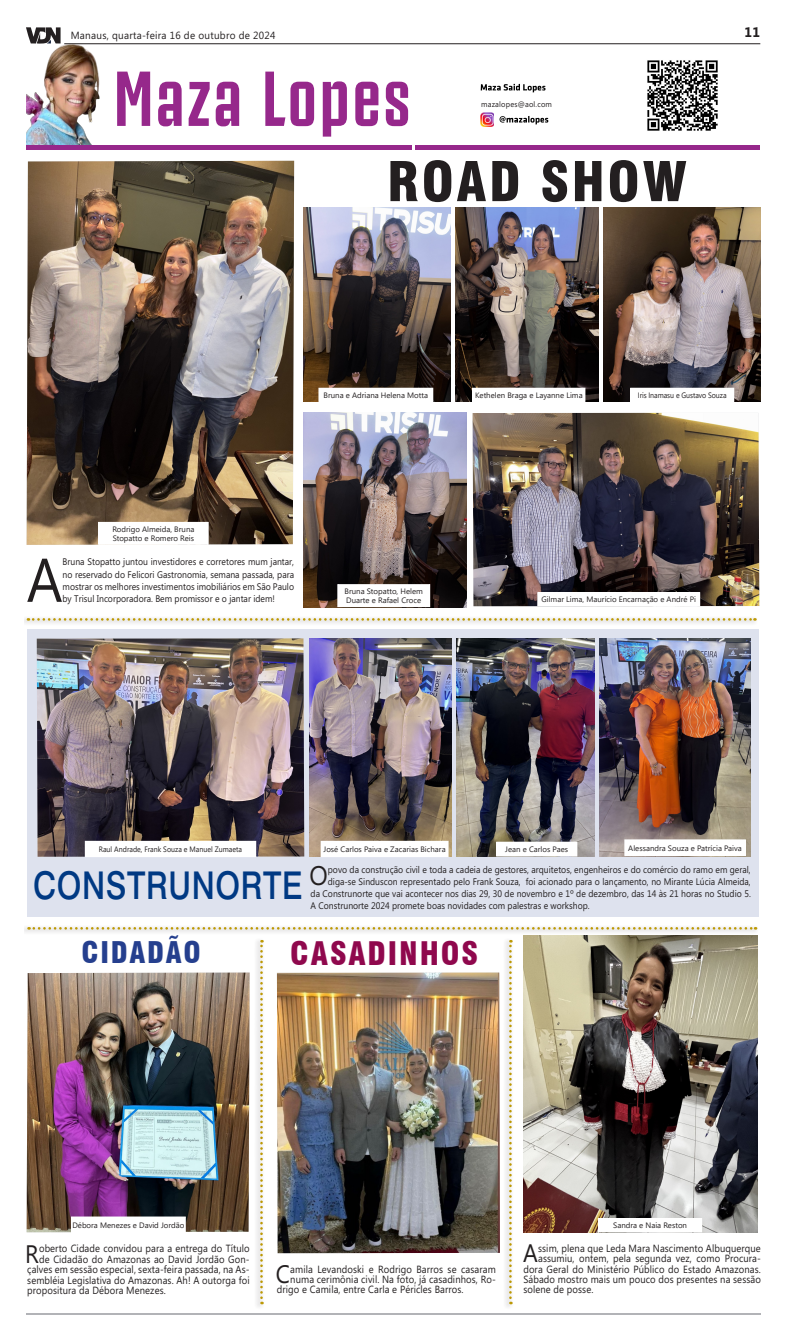
<style>
.page{position:relative;width:787px;height:1340px;background:#fff}
.page>*{position:absolute;margin:0;border:0;box-sizing:border-box;transform-origin:0 0}
.t1{font:700 78.14px "Juventus Fans";letter-spacing:.025em;color:#96288b;scale:.95 1}
.t2{font:61.6px "Microsoft Phags Pa";color:#231f20;scale:.9 1}
.t3{font:900 condensed 53.29px "Swiss 721 BT";letter-spacing:.05em;color:#231f20}
.t4{font:500 38.24px "Swiss 721 BT";letter-spacing:.02em;color:#003983;scale:.83 1}
.t5{font:900 condensed 31.68px "Swiss 721 BT";letter-spacing:.06em;color:#8f084d}
.t6{font:900 condensed 29.14px "Swiss 721 BT";letter-spacing:.06em;color:#253f8e}
.t7{font:25.29px "Microsoft Phags Pa";color:#231f20;scale:.9 1}
.t8{font:700 13.91px "Microsoft Phags Pa";color:#231f20;scale:.95 1}
.t9{font:10.41px "Microsoft Phags Pa";letter-spacing:.01em;color:#231f20;scale:.9 1}
.t10{font:10.41px "Microsoft Phags Pa";letter-spacing:.01em;color:#231f20;scale:.95 1}
.t11{font:9.54px/12.2px "Microsoft Phags Pa";color:#231f20;text-align:justify;scale:.9 1}
.t12{font:7.79px/9.4px "Segoe UI";color:#231f20}
.t13{font:7.79px "Segoe UI";color:#231f20;scale:.9 1}
.t14{font:7.79px "Microsoft Phags Pa";letter-spacing:.025em;color:#231f20;scale:.95 1}
</style>
<div class="page">
<div style="left:27px;top:629px;width:731px;height:287px;background:#dee2ee"></div>
<hr style="left:64px;top:43px;width:696px;height:1px;background:#231f20">
<svg style="left:26px;top:27px;width:35px;height:16px"></svg>
<hr style="left:26px;top:1313px;width:734px;height:2px;background:#b2b3b7">
<img style="left:27px;top:43px;width:73px;height:102px">
<svg style="left:499px;top:116px;width:49px;height:8px"></svg>
<svg style="left:480px;top:84px;width:65px;height:8px"></svg>
<img style="left:480px;top:113px;width:14px;height:13px">
<hr style="left:415px;top:145px;width:344px;height:4px;background:#96288b">
<hr style="left:26px;top:145px;width:385px;height:4px;background:#96288b">
<img style="left:647px;top:60px;width:71px;height:71px">
<img style="left:37px;top:638px;width:267px;height:218px">
<img style="left:599px;top:638px;width:151px;height:218px">
<img style="left:456px;top:638px;width:138px;height:218px">
<img style="left:309px;top:638px;width:142px;height:218px">
<img style="left:472px;top:413px;width:287px;height:193px">
<img style="left:27px;top:161px;width:267px;height:384px">
<div style="left:496px;top:842px;width:80px;height:14px;background:#fff"></div>
<div style="left:496px;top:841px;width:81px;height:15px;border:1px solid #fff"></div>
<div style="left:85px;top:841px;width:170px;height:15px;background:#fff"></div>
<div style="left:85px;top:841px;width:171px;height:16px;border:1px solid #fff"></div>
<div style="left:321px;top:841px;width:127px;height:15px;background:#fff"></div>
<div style="left:320px;top:841px;width:128px;height:16px;border:1px solid #fff"></div>
<div style="left:537px;top:592px;width:162px;height:14px;background:#fff"></div>
<div style="left:99px;top:522px;width:109px;height:22px;background:#fff"></div>
<div style="left:98px;top:522px;width:110px;height:23px;border:1px solid #fff"></div>
<img style="left:603px;top:207px;width:156px;height:195px">
<img style="left:455px;top:207px;width:143px;height:195px">
<img style="left:303px;top:207px;width:147px;height:195px">
<img style="left:303px;top:413px;width:163px;height:194px">
<div style="left:472px;top:388px;width:112px;height:13px;background:#fff"></div>
<div style="left:630px;top:388px;width:103px;height:13px;background:#fff"></div>
<div style="left:319px;top:388px;width:113px;height:13px;background:#fff"></div>
<div style="left:338px;top:584px;width:91px;height:22px;background:#fff"></div>
<div style="left:337px;top:584px;width:93px;height:23px;border:1px solid #fff"></div>
<div style="left:624px;top:839px;width:121px;height:16px;background:#fff"></div>
<div style="left:624px;top:839px;width:121px;height:16px;border:1px solid #fff"></div>
<div style="left:25px;top:924px;width:733px;height:11px;background:#231f20;opacity:.5"></div>
<svg style="left:29px;top:927px;width:726px;height:2px"></svg>
<img style="left:277px;top:972px;width:222px;height:281px">
<img style="left:27px;top:972px;width:222px;height:260px">
<div style="left:71px;top:1216px;width:114px;height:17px;background:#fff"></div>
<div style="left:71px;top:1216px;width:115px;height:17px;border:1px solid #fff"></div>
<img style="left:523px;top:935px;width:234px;height:297px">
<div style="left:598px;top:1218px;width:103px;height:13px;background:#fff"></div>
<div style="left:25px;top:615px;width:733px;height:12px;background:#231f20;opacity:.5"></div>
<svg style="left:28px;top:618px;width:727px;height:2px"></svg>
<div style="left:254px;top:937px;width:11px;height:373px;background:#f4f4f4"></div>
<svg style="left:260px;top:940px;width:3px;height:364px"></svg>
<div style="left:502px;top:937px;width:12px;height:373px;background:#231f20;opacity:.5"></div>
<svg style="left:509px;top:940px;width:2px;height:364px"></svg>
<p class="t10" style="left:71px;top:28px;width:217px">Manaus, quarta-feira 16 de outubro de 2024</p>
<p class="t8" style="left:744px;top:23px;width:18px">11</p>
<p class="t1" style="left:113px;top:43px;width:314px">Maza Lopes</p>
<p class="t14" style="left:481px;top:99px;width:76px">mazalopes@aol.com</p>
<p class="t3" style="left:387px;top:150px;width:300px">ROAD SHOW</p>
<p class="t12" style="left:323px;top:389px;width:106px">Bruna e Adriana Helena Motta</p>
<p class="t12" style="left:475px;top:389px;width:109px">Kethelen Braga e Layanne Lima</p>
<p class="t13" style="left:637px;top:387px;width:100px">Iris Inamasu e Gustavo Souza</p>
<p class="t12" style="left:112px;top:523px;width:83px">Rodrigo Almeida, Bruna<br>Stopatto e Romero Reis</p>
<p class="t2" style="left:27px;top:537px;width:41px">A</p>
<p class="t11" style="left:63px;top:555px;width:259px">Bruna Stopatto juntou investidores e corretores mum jantar, no reservado do Felicori Gastronomia, semana passada, para mostrar os melhores investimentos imobiliários em São Paulo by Trisul Incorporadora. Bem promissor e o jantar idem!</p>
<p class="t12" style="left:344px;top:585px;width:80px">Bruna Stopatto, Helem<br>Duarte e Rafael Croce</p>
<p class="t12" style="left:541px;top:594px;width:156px">Gilmar Lima, Maurício Encarnação e André Pi</p>
<p class="t13" style="left:99px;top:841px;width:161px">Raul Andrade, Frank Souza e Manuel Zumaeta</p>
<p class="t12" style="left:323px;top:843px;width:123px">José Carlos Paiva e Zacarias Bichara</p>
<p class="t12" style="left:505px;top:843px;width:64px">Jean e Carlos Paes</p>
<p class="t12" style="left:628px;top:842px;width:115px">Alessandra Souza e Patrícia Paiva</p>
<p class="t4" style="left:33px;top:861px;width:356px">CONSTRUNORTE <sup>O</sup></p>
<p class="t11" style="left:328px;top:862px;width:471px">povo da construção civil e toda a cadeia de gestores, arquitetos, engenheiros e do comércio do ramo em geral,</p>
<p class="t11" style="left:328px;top:874px;width:471px">diga-se Sinduscon representado pelo Frank Souza, foi acionado para o lançamento, no Mirante Lúcia Almeida,</p>
<p class="t11" style="left:310px;top:887px;width:490px">da Construnorte que vai acontecer nos dias 29, 30 de novembro e 1º de dezembro, das 14 às 21 horas no Studio 5.</p>
<p class="t11" style="left:310px;top:899px;width:311px">A Construnorte 2024 promete boas novidades com palestras e workshop.</p>
<p class="t6" style="left:81px;top:935px;width:121px">CIDADÃO</p>
<p class="t5" style="left:290px;top:934px;width:189px">CASADINHOS</p>
<p class="t12" style="left:72px;top:1219px;width:113px">Débora Menezes e David Jordão</p>
<p class="t12" style="left:613px;top:1219px;width:75px">Sandra e Naia Reston</p>
<p class="t7" style="left:25px;top:1236px;width:17px">R</p>
<p class="t9" style="left:39px;top:1241px;width:235px">oberto Cidade convidou para a entrega do Título</p>
<p class="t9" style="left:39px;top:1251px;width:235px">de Cidadão do Amazonas ao David Jordão Gon-</p>
<p class="t9" style="left:27px;top:1262px;width:248px">çalves em sessão especial, sexta-feira passada, na As-</p>
<p class="t9" style="left:27px;top:1272px;width:248px">sembléia Legislativa do Amazonas. Ah! A outorga foi</p>
<p class="t9" style="left:27px;top:1282px;width:155px">propositura da Débora Menezes.</p>
<p class="t7" style="left:276px;top:1256px;width:17px">C</p>
<p class="t9" style="left:290px;top:1261px;width:230px">amila Levandoski e Rodrigo Barros se casaram</p>
<p class="t9" style="left:290px;top:1272px;width:230px">numa cerimônia civil. Na foto, já casadinhos, Ro-</p>
<p class="t9" style="left:277px;top:1282px;width:209px">drigo e Camila, entre Carla e Péricles Barros.</p>
<p class="t7" style="left:523px;top:1235px;width:18px">A</p>
<p class="t9" style="left:538px;top:1240px;width:249px">ssim, plena que Leda Mara Nascimento Albuquerque</p>
<p class="t9" style="left:538px;top:1251px;width:249px">assumiu, ontem, pela segunda vez, como Procura-</p>
<p class="t9" style="left:523px;top:1261px;width:265px">dora Geral do Ministério Público do Estado Amazonas.</p>
<p class="t9" style="left:523px;top:1271px;width:265px">Sábado mostro mais um pouco dos presentes na sessão</p>
<p class="t9" style="left:523px;top:1282px;width:79px">solene de posse.</p>
</div>
